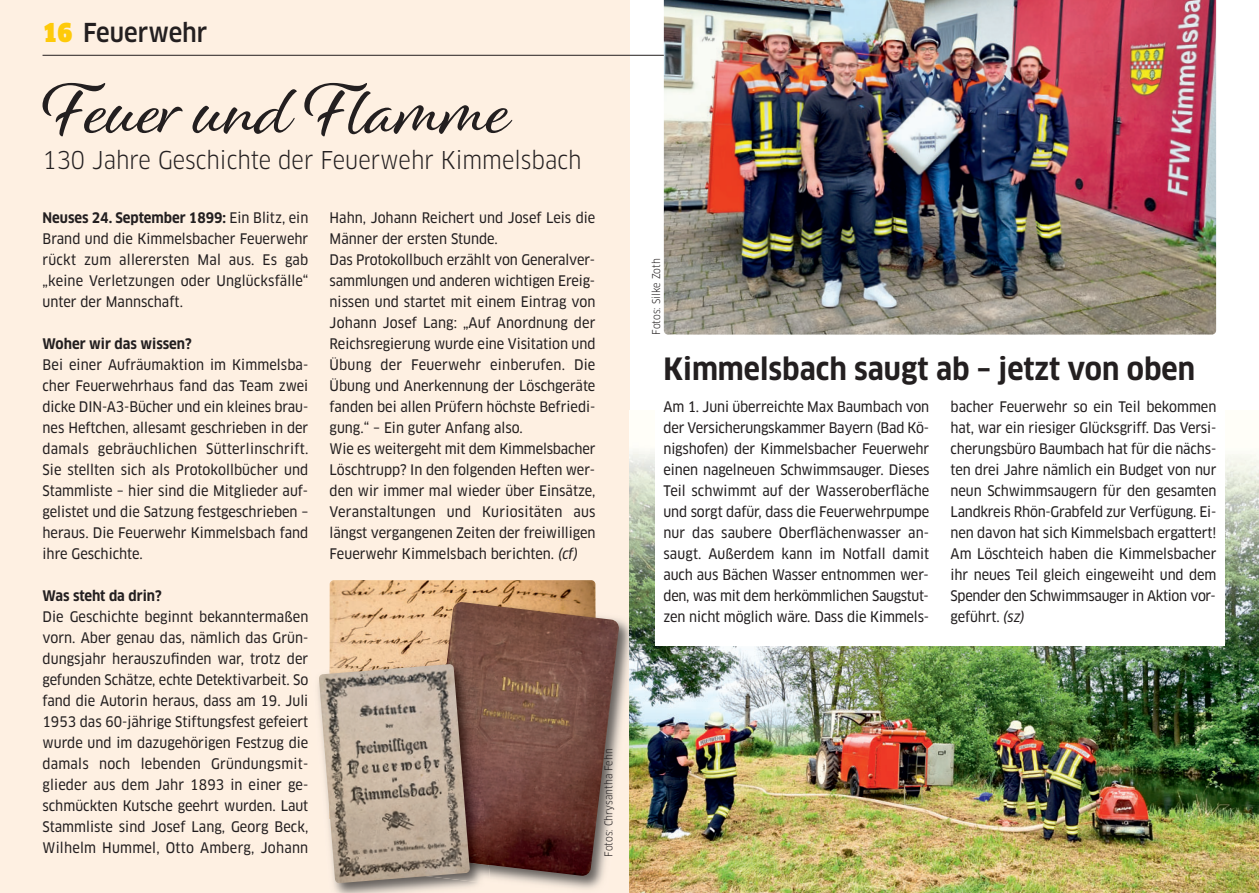
<style>
.page{position:relative;width:1259px;height:893px;background:#fff}
.page>*{position:absolute;margin:0;border:0;box-sizing:border-box;transform-origin:0 0}
.t1{font:74.1px "Alisha";color:#231f20}
.t2{font:700 30px "Clan OT Narr";color:#231f20}
.t3{font:500 25.5px "Clan OT Narr";color:#231f20}
.t4{font:24px "Clan OT Narr";color:#231f20}
.t5{font:14.25px/21px "Clan OT Narr News";color:#231f20;text-align:justify}
.t6{font:700 14.25px "Clan OT Narr";color:#231f20}
.t7{font:10.5px "Clan OT Narr";color:#231f20}
.s1{font-family:"Clan OT Narr Ultra";font-weight:400;color:#feca0a}
.s2{font-family:"Clan OT Narr News";font-weight:400}
.s3{font-style:italic}
</style>
<div class="page">
<div style="left:0;top:0;width:629px;height:893px;background:#fef0e2"></div>
<img style="left:330px;top:580px;width:265px;height:79px">
<img style="left:491px;top:619px;width:138px;height:270px">
<img style="left:428px;top:593px;width:167px;height:9px">
<img style="left:424px;top:602px;width:195px;height:274px">
<img style="left:318px;top:668px;width:173px;height:225px">
<img style="left:330px;top:659px;width:92px;height:5px">
<img style="left:415px;top:819px;width:75px;height:65px">
<img style="left:425px;top:656px;width:64px;height:209px">
<img style="left:319px;top:664px;width:151px;height:219px">
<img style="left:629px;top:448px;width:630px;height:445px">
<div style="left:655px;top:0;width:570px;height:645px;background:#fff"></div>
<img style="left:664px;top:0;width:552px;height:335px">
<hr style="left:43px;top:55px;width:621px;height:1px;background:#231f20">
<h3 class="t3" style="left:43px;top:22px;width:166px"><span class="s1">16</span> Feuerwehr</h3>
<h1 class="t1" style="left:43px;top:89px;width:469px">Feuer und Flamme</h1>
<h3 class="t4" style="left:43px;top:149px;width:540px">130 Jahre Geschichte der Feuerwehr Kimmelsbach</h3>
<p class="t6" style="left:43px;top:212px;width:267px">Neuses 24. September 1899: <span class="s2">Ein Blitz, ein</span></p>
<p class="t5" style="left:43px;top:229px;width:267px">Brand und die Kimmelsbacher Feuerwehr rückt zum allerersten Mal aus. Es gab „keine Verletzungen oder Unglücksfälle“ unter der Mannschaft.</p>
<p class="t6" style="left:43px;top:338px;width:151px">Woher wir das wissen?</p>
<p class="t5" style="left:43px;top:355px;width:267px">Bei einer Aufräumaktion im Kimmelsba&shy;cher Feuerwehrhaus fand das Team zwei dicke DIN-A3-Bücher und ein kleines brau&shy;nes Heftchen, allesamt geschrieben in der damals gebräuchlichen Sütterlinschrift.<br>Sie stellten sich als Protokollbücher und Stammliste – hier sind die Mitglieder auf&shy;gelistet und die Satzung festgeschrieben – heraus. Die Feuerwehr Kimmelsbach fand ihre Geschichte.</p>
<p class="t6" style="left:43px;top:590px;width:121px">Was steht da drin?</p>
<p class="t5" style="left:43px;top:607px;width:267px">Die Geschichte beginnt bekanntermaßen vorn. Aber genau das, nämlich das Grün&shy;dungsjahr herauszufinden war, trotz der gefunden Schätze, echte Detektivarbeit. So fand die Autorin heraus, dass am 19. Juli 1953 das 60-jährige Stiftungsfest gefeiert wurde und im dazugehörigen Festzug die damals noch lebenden Gründungsmit - glieder aus dem Jahr 1893 in einer ge&shy;schmückten Kutsche geehrt wurden. Laut Stammliste sind Josef Lang, Georg Beck, Wilhelm Hummel, Otto Amberg, Johann</p>
<p class="t5" style="left:330px;top:208px;width:267px;text-align:left">Hahn, Johann Reichert und Josef Leis die Männer der ersten Stunde.<br>Das Protokollbuch erzählt von Generalver&shy;sammlungen und anderen wichtigen Ereig&shy;nissen und startet mit einem Eintrag von Johann Josef Lang: „Auf Anordnung der Reichsregierung wurde eine Visitation und Übung der Feuerwehr einberufen. Die Übung und Anerkennung der Löschgeräte fanden bei allen Prüfern höchste Befriedi&shy;gung.“ – Ein guter Anfang also.<br>Wie es weitergeht mit dem Kimmelsbacher Löschtrupp? In den folgenden Heften wer&shy;den wir immer mal wieder über Einsätze, Veranstaltungen und Kuriositäten aus längst vergangenen Zeiten der freiwilligen Feuerwehr Kimmelsbach berichten. <span class="s3">(cf)</span></p>
<p class="t7" style="left:604px;top:857px;width:110px;rotate:-90deg">Fotos: Chrysantha Fehn</p>
<p class="t7" style="left:651px;top:335px;width:78px;rotate:-90deg">Fotos: Silke Zoth</p>
<h2 class="t2" style="left:663px;top:357px;width:533px">Kimmelsbach saugt ab – jetzt von oben</h2>
<p class="t5" style="left:663px;top:397px;width:267px">Am 1. Juni überreichte Max Baumbach von der Versicherungskammer Bayern (Bad Kö&shy;nigshofen) der Kimmelsbacher Feuerwehr einen nagelneuen Schwimmsauger. Dieses Teil schwimmt auf der Wasseroberfläche und sorgt dafür, dass die Feuerwehrpumpe nur das saubere Oberflächenwasser an&shy;saugt. Außerdem kann im Notfall damit auch aus Bächen Wasser entnommen wer&shy;den, was mit dem herkömmlichen Saugstut&shy;zen nicht möglich wäre. Dass die Kimmels-</p>
<p class="t5" style="left:950px;top:397px;width:267px">bacher Feuerwehr so ein Teil bekommen hat, war ein riesiger Glücksgriff. Das Versi&shy;cherungsbüro Baumbach hat für die nächs&shy;ten drei Jahre nämlich ein Budget von nur neun Schwimmsaugern für den gesamten Landkreis Rhön-Grabfeld zur Verfügung. Ei&shy;nen davon hat sich Kimmelsbach ergattert!<br>Am Löschteich haben die Kimmelsbacher ihr neues Teil gleich eingeweiht und dem Spender den Schwimmsauger in Aktion vor&shy;geführt. <span class="s3">(sz)</span></p>
</div>
